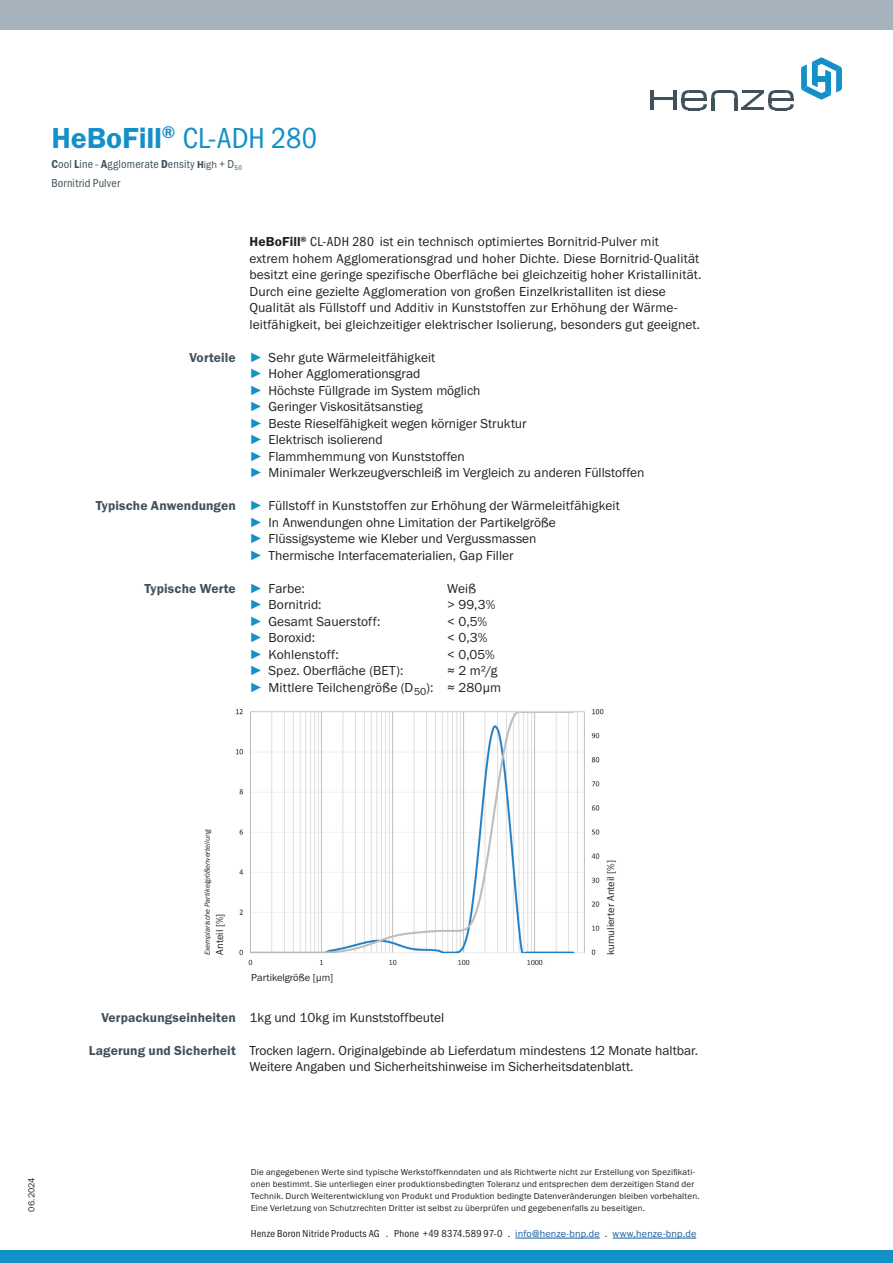
<style>
.page{position:relative;width:893px;height:1263px;background:#fff}
.page>*{position:absolute;margin:0;border:0;box-sizing:border-box;transform-origin:0 0}
.t1{font:30px "Franklin Gothic URW Con Boo";letter-spacing:.005em;color:#1490c8}
.t2{font:13.5px/16.5px "Franklin Gothic URW Boo";color:#231f20}
.t3{font:13.5px "Franklin Gothic URW Dem";letter-spacing:.01em;color:#41525c}
.t4{font:12px/19.5px "Franklin Gothic URW Con Boo";letter-spacing:.015em;color:#41525c}
.t5{font:10.5px "Franklin Gothic URW Con Boo";letter-spacing:.02em;color:#231f20}
.t6{font:10.5px "Franklin Gothic URW Boo";color:#231f20}
.t7{font:9px/12px "Franklin Gothic URW Boo";letter-spacing:.02em;color:#231f20}
.t8{font:7.5px "Franklin Gothic URW Boo Ita";color:#231f20}
.s1{font-family:"Franklin Gothic URW Dem"}
.s2{font-family:"Franklin Gothic URW Con Dem"}
.s3{font-family:"Franklin Gothic URW Dem";font-size:10.5px}
.s4{font-family:"Franklin Gothic URW Boo";font-size:10.5px}
.s5{font-family:"Franklin Gothic URW Con Boo"}
.s6{font-family:"Franklin Gothic URW Dem";color:#41525c}
.s7{font-family:"Franklin Gothic";font-weight:500;font-stretch:condensed;color:#1490c8}
.s8{font-family:"Franklin Gothic URW Boo";color:#231f20}
.s9{font-family:"Franklin Gothic URW Boo";font-size:10.2px}
.s10{font-family:"Franklin Gothic URW Boo";font-size:10.2px;color:#175d9e}
</style>
<div class="page">
<div style="left:0;top:0;width:893px;height:30px;background:#a6b3bc"></div>
<div style="left:0;top:1250px;width:893px;height:13px;background:#1490c8"></div>
<svg style="left:801px;top:57px;width:41px;height:43px"></svg>
<div style="left:817px;top:76px;width:9px;height:5px;background:#1490c8"></div>
<hr style="left:650px;top:90px;width:4px;height:20px;background:#41525c">
<hr style="left:674px;top:90px;width:3px;height:20px;background:#41525c">
<hr style="left:653px;top:97px;width:22px;height:3px;background:#41525c">
<svg style="left:681px;top:90px;width:113px;height:20px"></svg>
<hr style="left:515px;top:1238px;width:85px;height:1px;background:#175d9e">
<hr style="left:613px;top:1238px;width:83px;height:1px;background:#175d9e">
<img style="left:236px;top:709px;width:368px;height:256px">
<h1 class="t1" style="left:51px;top:120px;width:267px"><span class="s1">HeBoFill</span><sup>®</sup> CL-ADH 280</h1>
<p class="t4" style="left:51px;top:154px;width:192px"><span class="s2">C</span>ool <span class="s2">L</span>ine - <span class="s2">A</span>gglomerate <span class="s2">D</span>ensity <span class="s3">H</span><span class="s4">igh</span> + D<sub>50<br></sub>Bornitrid Pulver</p>
<p class="t2" style="left:249px;top:233px;width:454px"><span class="s1">HeBoFill</span><sup>®</sup> <span class="s5">CL-ADH 280</span> ist ein technisch optimiertes Bornitrid-Pulver mit extrem hohem Agglomerationsgrad und hoher Dichte. Diese Bornitrid-Qualität besitzt eine geringe spezifische Oberfläche bei gleichzeitig hoher Kristallinität.<br>Durch eine gezielte Agglomeration von großen Einzelkristalliten ist diese Qualität als Füllstoff und Additiv in Kunststoffen zur Erhöhung der Wärme&shy;leitfähigkeit, bei gleichzeitiger elektrischer Isolierung, besonders gut geeignet.</p>
<p class="t2" style="left:249px;top:349px;width:397px;text-indent:-60px"><span class="s6">Vorteile</span> <span class="s7">►</span> Sehr gute Wärmeleitfähigkeit<br><span class="s7">►</span> Hoher Agglomerationsgrad<br><span class="s7">►</span> Höchste Füllgrade im System möglich<br><span class="s7">►</span> Geringer Viskositätsanstieg<br><span class="s7">►</span> Beste Rieselfähigkeit wegen körniger Struktur<br><span class="s7">►</span> Elektrisch isolierend<br><span class="s7">►</span> Flammhemmung von Kunststoffen<br><span class="s7">►</span> Minimaler Werkzeugverschleiß im Vergleich zu anderen Füllstoffen</p>
<p class="t2" style="left:249px;top:497px;width:372px;text-indent:-154px"><span class="s6">Typische Anwendungen</span> <span class="s7">►</span> Füllstoff in Kunststoffen zur Erhöhung der Wärmeleitfähigkeit <span class="s7">►</span> In Anwendungen ohne Limitation der Partikelgröße<br><span class="s7">►</span> Flüssigsysteme wie Kleber und Vergussmassen<br><span class="s7">►</span> Thermische Interfacematerialien, Gap Filler</p>
<p class="t3" style="left:144px;top:580px;width:162px">Typische Werte <span class="s7">►</span> <span class="s8">Farbe:</span></p>
<p class="t2" style="left:447px;top:580px;width:30px">Weiß</p>
<p class="t2" style="left:249px;top:596px;width:74px"><span class="s7">►</span> Bornitrid:</p>
<p class="t2" style="left:447px;top:596px;width:50px">&gt; 99,3%</p>
<p class="t2" style="left:249px;top:613px;width:132px"><span class="s7">►</span> Gesamt Sauerstoff:</p>
<p class="t2" style="left:447px;top:613px;width:41px">&lt; 0,5%</p>
<p class="t2" style="left:249px;top:629px;width:67px"><span class="s7">►</span> Boroxid:</p>
<p class="t2" style="left:447px;top:629px;width:42px">&lt; 0,3%</p>
<p class="t2" style="left:249px;top:646px;width:91px"><span class="s7">►</span> Kohlenstoff:</p>
<p class="t2" style="left:447px;top:646px;width:49px">&lt; 0,05%</p>
<p class="t2" style="left:249px;top:662px;width:155px"><span class="s7">►</span> Spez. Oberfläche (BET):</p>
<p class="t2" style="left:249px;top:662px;width:253px;text-align:right">≈ 2 m²/g<br><span class="s7">►</span> Mittlere Teilchengröße (D<sub>50</sub>): ≈ 280µm</p>
<p class="t7" style="left:25px;top:1212px;width:36px;rotate:-90deg">06.2024</p>
<p class="t8" style="left:202px;top:955px;width:127px;rotate:-90deg">Exemplarische Partikelgrößenverteilung</p>
<p class="t6" style="left:213px;top:955px;width:43px;rotate:-90deg">Anteil [%]</p>
<p class="t6" style="left:251px;top:971px;width:84px">Partikelgröße [µm]</p>
<p class="t6" style="left:604px;top:955px;width:96px;rotate:-90deg">kumulierter Anteil [%]</p>
<p class="t2" style="left:101px;top:1009px;width:344px"><span class="s6">Verpackungseinheiten</span> 1kg und 10kg im Kunststoffbeutel</p>
<p class="t2" style="left:249px;top:1042px;width:450px;text-indent:-161px"><span class="s6">Lagerung und Sicherheit</span> Trocken lagern. Originalgebinde ab Lieferdatum mindestens 12 Monate haltbar.<br>Weitere Angaben und Sicherheitshinweise im Sicherheitsdatenblatt.</p>
<p class="t7" style="left:251px;top:1166px;width:450px">Die angegebenen Werte sind typische Werkstoffkenndaten und als Richtwerte nicht zur Erstellung von Spezifikati&shy;onen bestimmt. Sie unterliegen einer produktionsbedingten Toleranz und entsprechen dem derzeitigen Stand der Technik. Durch Weiterentwicklung von Produkt und Produktion bedingte Datenveränderungen bleiben vorbehalten.<br>Eine Verletzung von Schutzrechten Dritter ist selbst zu überprüfen und gegebenenfalls zu beseitigen.</p>
<p class="t5" style="left:251px;top:1227px;width:447px">Henze Boron Nitride Products AG . Phone +49 8374.589 97-0 <span class="s9">.</span> <span class="s10">info@henze-bnp.de</span> <span class="s9">.</span> <span class="s10">www.henze-bnp.de</span></p>
</div>
